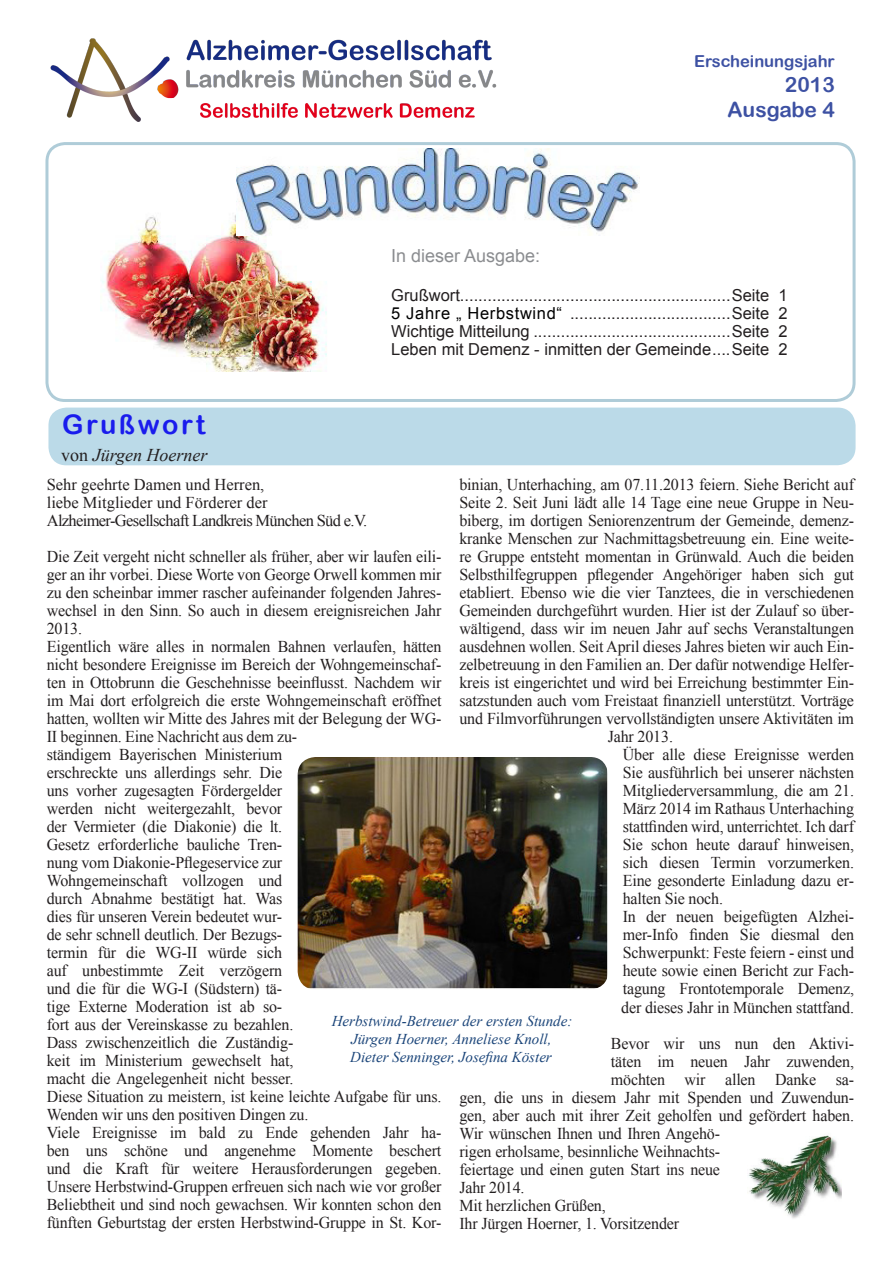
<style>
.page{position:relative;width:893px;height:1263px;background:#fff}
.page>*{position:absolute;margin:0;border:0;box-sizing:border-box;transform-origin:0 0}
.t1{font:27px "Arial Rounded MT Bold";letter-spacing:.1em;color:#1a1ced}
.t2{font:21px/25.2px "Arial Rounded MT Bold";color:#3d51a3;text-align:right}
.t3{font:18px "Arial";color:#8b8d90}
.t4{font:italic 18px "Times New Roman";color:#231f20}
.t5{font:16.5px/18px "Times New Roman";letter-spacing:-.01em;color:#231f20}
.t6{font:16.5px/18px "Arial";color:#231f20;text-align:justify}
.t7{font:16.5px "Arial Rounded MT Bold";color:#3d51a3}
.t8{font:italic 15px/18px "Times New Roman";color:#1a4479;text-align:center}
.s1{font-style:normal}
.s2{color:#000}
</style>
<div class="page">
<div style="left:45px;top:142px;width:810px;height:260px;border:3px solid #afccd8;border-radius:18px"></div>
<div style="left:48px;top:408px;width:807px;height:57px;background:#bbdae8;border-radius:18px"></div>
<img style="left:50px;top:38px;width:447px;height:83px">
<img style="left:101px;top:215px;width:226px;height:156px">
<img style="left:298px;top:757px;width:310px;height:232px">
<img style="left:748px;top:1135px;width:93px;height:84px">
<img style="left:236px;top:148px;width:404px;height:88px">
<p class="t7" style="left:694px;top:51px;width:142px">Erscheinungsjahr</p>
<p class="t2" style="left:727px;top:72px;width:109px">2013<br>Ausgabe 4</p>
<h1 class="t1" style="left:62px;top:408px;width:145px">Grußwort</h1>
<p class="t4" style="left:61px;top:442px;width:148px"><span class="s1">von</span> Jürgen Hoerner</p>
<p class="t3" style="left:391px;top:243px;width:151px">In dieser Ausgabe:</p>
<p class="t6" style="left:391px;top:286px;width:398px">Grußwort...........................................................Seite 1<br><span class="s2">5 Jahre „ Herbstwind“</span> ...................................Seite 2<br>Wichtige Mitteilung ...........................................Seite 2<br>Leben mit Demenz - inmitten der Gemeinde....Seite 2</p>
<p class="t5" style="left:47px;top:475px;width:322px">Sehr geehrte Damen und Herren,<br>liebe Mitglieder und Förderer der<br>Alzheimer-Gesellschaft Landkreis München Süd e.V.</p>
<p class="t5" style="left:47px;top:547px;width:396px">Die Zeit vergeht nicht schneller als früher, aber wir laufen eili&shy;ger an ihr vorbei. Diese Worte von George Orwell kommen mir zu den scheinbar immer rascher aufeinander folgenden Jahres&shy;wechsel in den Sinn. So auch in diesem ereignisreichen Jahr 2013.<br>Eigentlich wäre alles in normalen Bahnen verlaufen, hätten nicht besondere Ereignisse im Bereich der Wohngemeinschaf&shy;ten in Ottobrunn die Geschehnisse beeinflusst. Nachdem wir im Mai dort erfolgreich die erste Wohngemeinschaft eröffnet hatten, wollten wir Mitte des Jahres mit der Belegung der WG-II beginnen. Eine Nachricht aus dem zu-<br>ständigem Bayerischen Ministerium<br>erschreckte uns allerdings sehr. Die<br>uns vorher zugesagten Fördergelder<br>werden nicht weitergezahlt, bevor<br>der Vermieter (die Diakonie) die lt.<br>Gesetz erforderliche bauliche Tren-<br>nung vom Diakonie-Pflegeservice zur<br>Wohngemeinschaft vollzogen und<br>durch Abnahme bestätigt hat. Was<br>dies für unseren Verein bedeutet wur-<br>de sehr schnell deutlich. Der Bezugs-<br>termin für die WG-II würde sich<br>auf unbestimmte Zeit verzögern<br>und die für die WG-I (Südstern) tä-<br>tige Externe Moderation ist ab so-<br>fort aus der Vereinskasse zu bezahlen.<br>Dass zwischenzeitlich die Zuständig-<br>keit im Ministerium gewechselt hat,<br>macht die Angelegenheit nicht besser.<br>Diese Situation zu meistern, ist keine leichte Aufgabe für uns.<br>Wenden wir uns den positiven Dingen zu.<br>Viele Ereignisse im bald zu Ende gehenden Jahr ha&shy;ben uns schöne und angenehme Momente beschert und die Kraft für weitere Herausforderungen gegeben.<br>Unsere Herbstwind-Gruppen erfreuen sich nach wie vor großer Beliebtheit und sind noch gewachsen. Wir konnten schon den fünften Geburtstag der ersten Herbstwind-Gruppe in St. Kor-</p>
<p class="t5" style="left:459px;top:476px;width:396px">binian, Unterhaching, am 07.11.2013 feiern. Siehe Bericht auf</p>
<p class="t5" style="left:459px;top:494px;width:396px">Seite 2. Seit Juni lädt alle 14 Tage eine neue Gruppe in Neu-</p>
<p class="t5" style="left:459px;top:512px;width:396px">biberg, im dortigen Seniorenzentrum der Gemeinde, demenz-</p>
<p class="t5" style="left:459px;top:530px;width:396px">kranke Menschen zur Nachmittagsbetreuung ein. Eine weite-</p>
<p class="t5" style="left:459px;top:548px;width:396px">re Gruppe entsteht momentan in Grünwald. Auch die beiden</p>
<p class="t5" style="left:459px;top:566px;width:396px">Selbsthilfegruppen pflegender Angehöriger haben sich gut</p>
<p class="t5" style="left:459px;top:584px;width:396px">etabliert. Ebenso wie die vier Tanztees, die in verschiedenen</p>
<p class="t5" style="left:459px;top:602px;width:396px">Gemeinden durchgeführt wurden. Hier ist der Zulauf so über-</p>
<p class="t5" style="left:459px;top:620px;width:396px">wältigend, dass wir im neuen Jahr auf sechs Veranstaltungen</p>
<p class="t5" style="left:459px;top:638px;width:396px">ausdehnen wollen. Seit April dieses Jahres bieten wir auch Ein-</p>
<p class="t5" style="left:459px;top:656px;width:396px">zelbetreuung in den Familien an. Der dafür notwendige Helfer-</p>
<p class="t5" style="left:459px;top:674px;width:396px">kreis ist eingerichtet und wird bei Erreichung bestimmter Ein-</p>
<p class="t5" style="left:459px;top:692px;width:396px">satzstunden auch vom Freistaat finanziell unterstützt. Vorträge</p>
<p class="t5" style="left:459px;top:710px;width:396px">und Filmvorführungen vervollständigten unsere Aktivitäten im</p>
<p class="t5" style="left:608px;top:728px;width:67px">Jahr 2013.</p>
<p class="t5" style="left:623px;top:746px;width:233px">Über alle diese Ereignisse werden</p>
<p class="t5" style="left:623px;top:764px;width:233px">Sie ausführlich bei unserer nächsten</p>
<p class="t5" style="left:623px;top:782px;width:233px">Mitgliederversammlung, die am 21.</p>
<p class="t5" style="left:623px;top:800px;width:233px">März 2014 im Rathaus Unterhaching</p>
<p class="t5" style="left:623px;top:818px;width:233px">stattfinden wird, unterrichtet. Ich darf</p>
<p class="t5" style="left:623px;top:836px;width:233px">Sie schon heute darauf hinweisen,</p>
<p class="t5" style="left:623px;top:854px;width:233px">sich diesen Termin vorzumerken.</p>
<p class="t5" style="left:623px;top:872px;width:233px">Eine gesonderte Einladung dazu er-</p>
<p class="t5" style="left:623px;top:890px;width:102px">halten Sie noch.</p>
<p class="t5" style="left:623px;top:908px;width:233px">In der neuen beigefügten Alzhei-</p>
<p class="t5" style="left:623px;top:926px;width:233px">mer-Info finden Sie diesmal den</p>
<p class="t5" style="left:623px;top:944px;width:233px">Schwerpunkt: Feste feiern - einst und</p>
<p class="t5" style="left:623px;top:962px;width:233px">heute sowie einen Bericht zur Fach-</p>
<p class="t5" style="left:623px;top:980px;width:233px">tagung Frontotemporale Demenz,</p>
<p class="t5" style="left:621px;top:998px;width:234px">der dieses Jahr in München stattfand.</p>
<p class="t5" style="left:611px;top:1034px;width:245px">Bevor wir uns nun den Aktivi-</p>
<p class="t5" style="left:611px;top:1052px;width:245px">täten im neuen Jahr zuwenden,</p>
<p class="t5" style="left:611px;top:1070px;width:245px">möchten wir allen Danke sa-</p>
<p class="t5" style="left:459px;top:1088px;width:396px">gen, die uns in diesem Jahr mit Spenden und Zuwendun-</p>
<p class="t5" style="left:459px;top:1106px;width:396px">gen, aber auch mit ihrer Zeit geholfen und gefördert haben.</p>
<p class="t5" style="left:459px;top:1124px;width:262px">Wir wünschen Ihnen und Ihren Angehö-</p>
<p class="t5" style="left:459px;top:1142px;width:262px">rigen erholsame, besinnliche Weihnachts-</p>
<p class="t5" style="left:459px;top:1160px;width:262px">feiertage und einen guten Start ins neue</p>
<p class="t5" style="left:459px;top:1178px;width:67px">Jahr 2014.</p>
<p class="t5" style="left:459px;top:1196px;width:148px">Mit herzlichen Grüßen,</p>
<p class="t5" style="left:459px;top:1214px;width:221px">Ihr Jürgen Hoerner, 1. Vorsitzender</p>
<p class="t8" style="left:332px;top:1012px;width:242px">Herbstwind-Betreuer der ersten Stunde:<br>Jürgen Hoerner, Anneliese Knoll,<br>Dieter Senninger, Josefina Köster</p>
</div>
